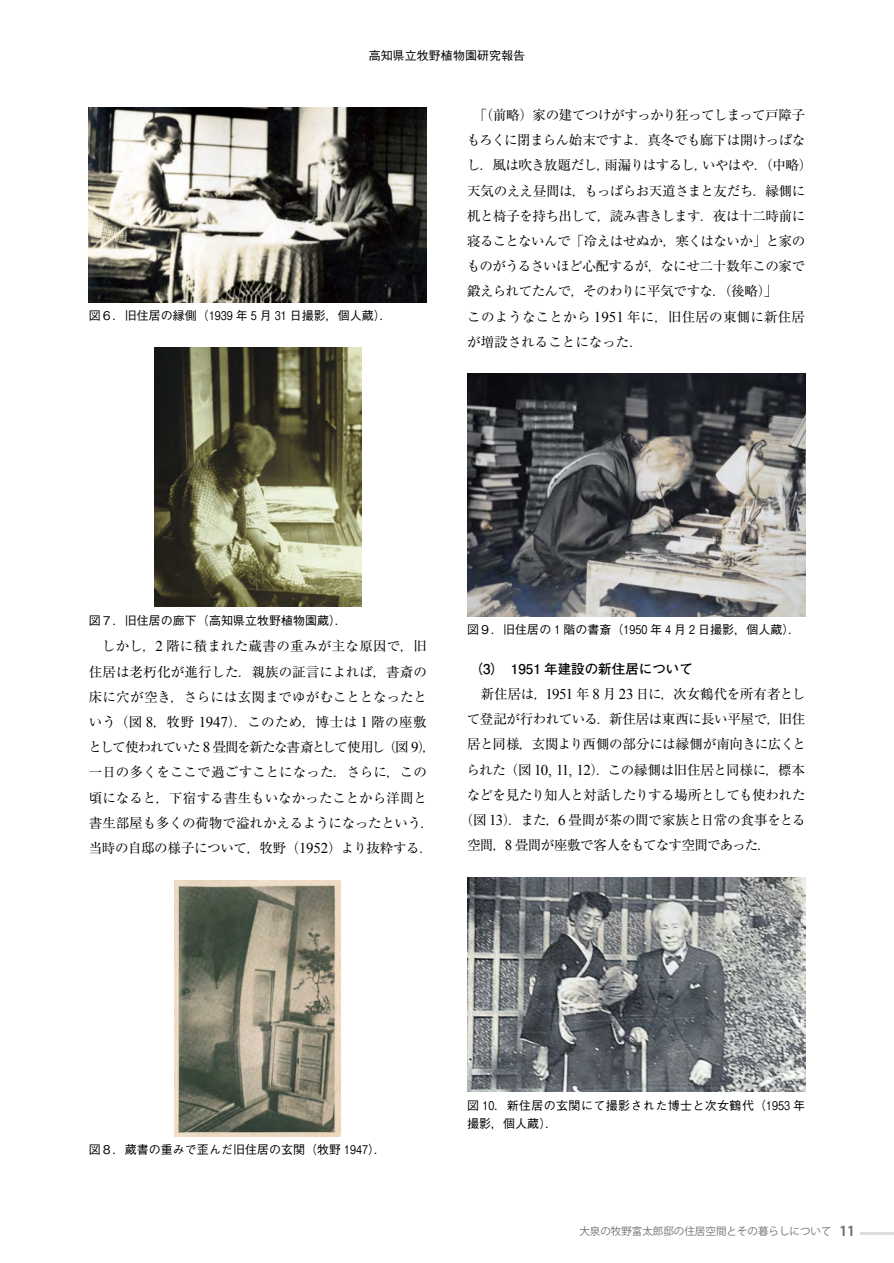
<style>
.page{position:relative;width:894px;height:1263px;background:#fff}
.page>*{position:absolute;margin:0;border:0;box-sizing:border-box;transform-origin:0 0}
.t1{font:13.5px/25.2px "Ryumin Pr 6 N";letter-spacing:-.02em;color:#000}
.t2{font:13.5px/25.2px "Ryumin Pr 6 N";color:#000}
.t3{font:13.5px "Ryumin Pr 6 N";letter-spacing:-.05em;color:#000}
.t4{font:700 13.5px "Futo Go B101 Pr 6 N";color:#000}
.t5{font:500 12px "Gothic BBB Pro";color:#000}
.t6{font:500 12px/18px "Gothic BBB Pro";letter-spacing:.03em;color:#000}
.t7{font:10.5px "Koz Go Pro";color:#727171}
.s1{font-family:"Times New Roman";font-size:15px}
.s2{font-weight:700;font-size:13.5px}
</style>
<div class="page">
<hr style="left:859px;top:1232px;width:34px;height:3px;background:#dcdddd">
<img style="left:89px;top:108px;width:337px;height:195px">
<img style="left:154px;top:347px;width:207px;height:260px">
<img style="left:175px;top:880px;width:165px;height:256px">
<img style="left:467px;top:374px;width:337px;height:242px">
<img style="left:467px;top:877px;width:337px;height:215px">
<p class="t5" style="left:369px;top:46px;width:158px">高知県立牧野植物園研究報告</p>
<p class="t5" style="left:89px;top:306px;width:304px">図６．旧住居の縁側（1939 年 5 月 31 日撮影，個人蔵）．</p>
<p class="t1" style="left:466px;top:102px;width:347px;text-indent:7px">「（前略）家の建てつけがすっかり狂ってしまって戸障子もろくに閉まらん始末ですよ．真冬でも廊下は開けっぱなし．風は吹き放題だし，雨漏りはするし，いやはや．（中略）天気のええ昼間は，もっぱらお天道さまと友だち．縁側に机と椅子を持ち出して，読み書きします．夜は十二時前に寝ることないんで「冷えはせぬか，寒くはないか」と家のものがうるさいほど心配するが，なにせ二十数年この家で鍛えられてたんで，そのわりに平気ですな．（後略）」<br>このようなことから <span class="s1">1951</span> 年に，旧住居の東側に新住居が増設されることになった．</p>
<p class="t5" style="left:89px;top:610px;width:259px">図７．旧住居の廊下（高知県立牧野植物園蔵）．</p>
<p class="t2" style="left:88px;top:633px;width:349px;text-indent:13px">しかし，<span class="s1">2</span> 階に積まれた蔵書の重みが主な原因で，旧住居は老朽化が進行した．親族の証言によれば，書斎の床に穴が空き，さらには玄関までゆがむこととなったという（図 <span class="s1">8</span>，牧野 <span class="s1">1947</span>）．このため，博士は <span class="s1">1</span> 階の座敷として使われていた <span class="s1">8</span> 畳間を新たな書斎として使用し（図 <span class="s1">9</span>），一日の多くをここで過ごすことになった．さらに，この頃になると，下宿する書生もいなかったことから洋間と書生部屋も多くの荷物で溢れかえるようになったという．当時の自邸の様子について，牧野（<span class="s1">1952</span>）より抜粋する．</p>
<p class="t5" style="left:467px;top:620px;width:334px">図９．旧住居の 1 階の書斎（1950 年 4 月 2 日撮影，個人蔵）．</p>
<p class="t4" style="left:469px;top:658px;width:225px">（3）　1951 年建設の新住居について</p>
<p class="t2" style="left:480px;top:681px;width:326px">新住居は，<span class="s1">1951</span> 年 <span class="s1">8</span> 月 <span class="s1">23</span> 日に，次女鶴代を所有者とし</p>
<p class="t1" style="left:466px;top:706px;width:340px">て登記が行われている．新住居は東西に長い平屋で，旧住</p>
<p class="t1" style="left:467px;top:731px;width:340px">居と同様，玄関より西側の部分には縁側が南向きに広くと</p>
<p class="t1" style="left:466px;top:756px;width:340px">られた（図 <span class="s1">10, 11, 12</span>）．この縁側は旧住居と同様に，標本</p>
<p class="t1" style="left:466px;top:781px;width:340px">などを見たり知人と対話したりする場所としても使われた</p>
<p class="t1" style="left:459px;top:807px;width:347px">（図 <span class="s1">13</span>）．また，<span class="s1">6</span> 畳間が茶の間で家族と日常の食事をとる</p>
<p class="t3" style="left:467px;top:835px;width:305px">空間，<span class="s1">8</span> 畳間が座敷で客人をもてなす空間であった．</p>
<p class="t5" style="left:89px;top:1140px;width:298px">図８．蔵書の重みで歪んだ旧住居の玄関（牧野 1947）．</p>
<p class="t6" style="left:467px;top:1095px;width:339px">図 10．新住居の玄関にて撮影された博士と次女鶴代（1953 年撮影，個人蔵）．</p>
<p class="t7" style="left:579px;top:1224px;width:277px">大泉の牧野富太郎邸の住居空間とその暮らしについて <span class="s2">11</span></p>
</div>
